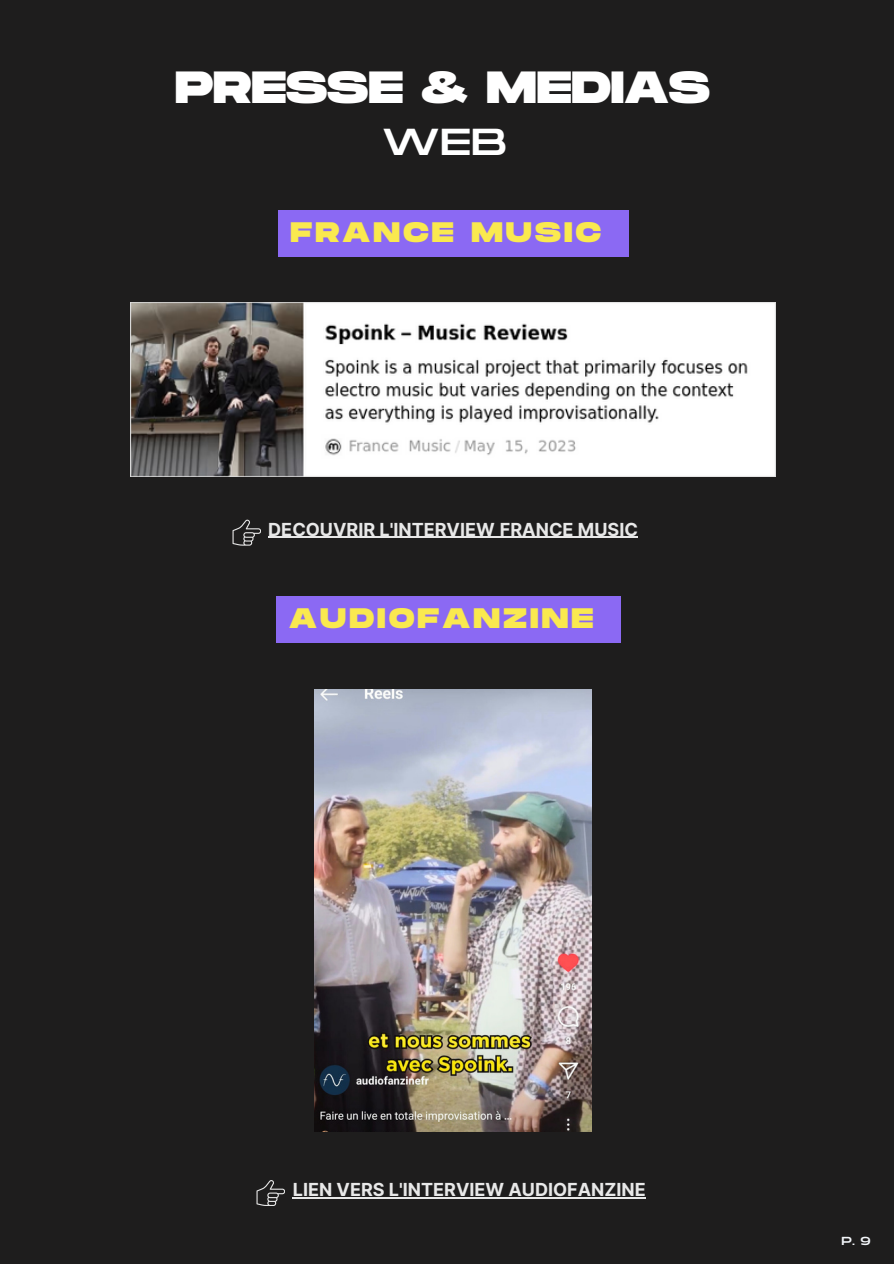
<style>
.page{position:relative;width:894px;height:1264px;background:#fff}
.page>*{position:absolute;margin:0;border:0;box-sizing:border-box;transform-origin:0 0}
.t1{font:800 45px "Monument Extended";color:#fff}
.t2{font:37.5px "Monument Extended";color:#fff}
.t3{font:800 28.2px "Monument Extended";letter-spacing:.115em;color:#fae94f}
.t4{font:700 18px "Inter";color:#e8e8e8}
.t5{font:11.7px "Monument Extended";color:#f3f6fa}
</style>
<div class="page">
<div style="left:0;top:0;width:893px;height:1263px;background:#1e1d1d"></div>
<img style="left:131px;top:302px;width:644px;height:174px">
<img style="left:314px;top:689px;width:277px;height:442px">
<div style="left:277px;top:211px;width:351px;height:46px;background:#8b69f3"></div>
<div style="left:276px;top:596px;width:344px;height:46px;background:#8b69f3"></div>
<hr style="left:293px;top:1197px;width:352px;height:2px;background:#e8e8e8">
<hr style="left:268px;top:537px;width:226px;height:1px;background:#e8e8e8">
<hr style="left:500px;top:537px;width:137px;height:1px;background:#e8e8e8">
<svg style="left:232px;top:519px;width:28px;height:26px"></svg>
<svg style="left:256px;top:1180px;width:28px;height:25px"></svg>
<h1 class="t1" style="left:175px;top:62px;width:536px">PRESSE &amp; MEDIAS</h1>
<h2 class="t2" style="left:382px;top:121px;width:126px">WEB</h2>
<h3 class="t3" style="left:290px;top:217px;width:312px">FRANCE MUSIC</h3>
<p class="t4" style="left:268px;top:518px;width:371px">DECOUVRIR L'INTERVIEW FRANCE MUSIC</p>
<h3 class="t3" style="left:289px;top:602px;width:305px">AUDIOFANZINE</h3>
<p class="t4" style="left:293px;top:1179px;width:354px">LIEN VERS L'INTERVIEW AUDIOFANZINE</p>
<p class="t5" style="left:841px;top:1234px;width:31px">P. 9</p>
</div>
